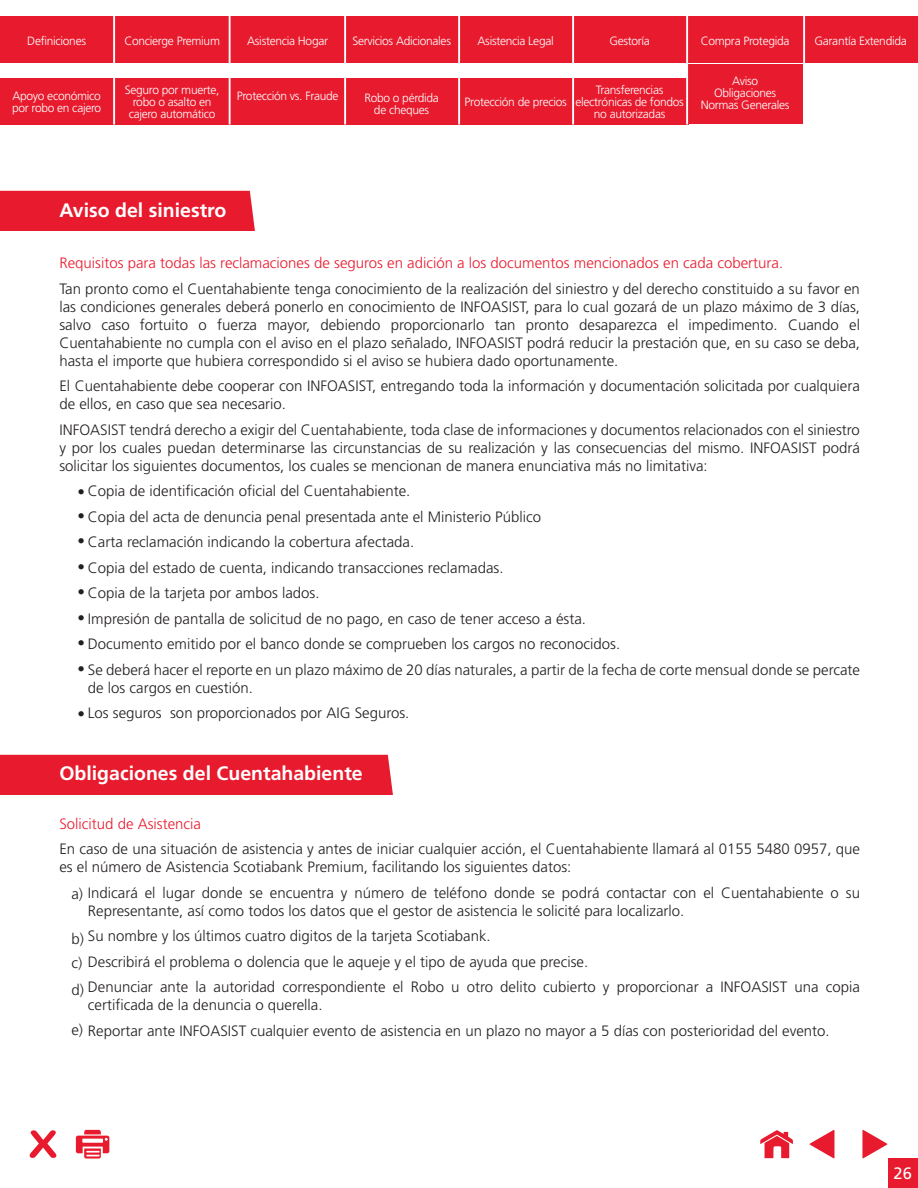
<style>
.page{position:relative;width:918px;height:1188px;background:#fff}
.page>*{position:absolute;margin:0;border:0;box-sizing:border-box;transform-origin:0 0}
.t1{font:700 19.5px "Frutiger";color:#fff}
.t2{font:16.5px "Frutiger";color:#fff}
.t3{font:300 15px/18px "Frutiger";color:#231f20}
.t4{font:300 15px "Frutiger";color:#e81b2e}
.t5{font:300 12px/12px "Frutiger";letter-spacing:-.025em;color:#fff;text-align:center}
</style>
<div class="page">
<div style="left:0;top:191px;width:255px;height:40px;background:#e81b2e"></div>
<div style="left:0;top:755px;width:393px;height:40px;background:#e81b2e"></div>
<div style="left:0;top:16px;width:115px;height:47px;background:#e81b2e"></div>
<div style="left:115px;top:16px;width:115px;height:47px;background:#e81b2e"></div>
<div style="left:230px;top:16px;width:114px;height:47px;background:#e81b2e"></div>
<div style="left:344px;top:16px;width:115px;height:47px;background:#e81b2e"></div>
<div style="left:459px;top:16px;width:115px;height:47px;background:#e81b2e"></div>
<div style="left:574px;top:16px;width:113px;height:47px;background:#e81b2e"></div>
<div style="left:688px;top:16px;width:115px;height:47px;background:#e81b2e"></div>
<div style="left:803px;top:16px;width:115px;height:47px;background:#e81b2e"></div>
<div style="left:0;top:78px;width:115px;height:46px;background:#e81b2e"></div>
<div style="left:115px;top:78px;width:115px;height:46px;background:#e81b2e"></div>
<div style="left:230px;top:78px;width:114px;height:46px;background:#e81b2e"></div>
<div style="left:344px;top:78px;width:115px;height:46px;background:#e81b2e"></div>
<div style="left:459px;top:78px;width:115px;height:46px;background:#e81b2e"></div>
<div style="left:574px;top:78px;width:114px;height:46px;background:#e81b2e"></div>
<div style="left:688px;top:64px;width:115px;height:60px;background:#e81b2e"></div>
<hr style="left:113px;top:0;width:2px;height:124px;background:#fff">
<hr style="left:229px;top:0;width:2px;height:124px;background:#fff">
<hr style="left:344px;top:0;width:2px;height:124px;background:#fff">
<hr style="left:458px;top:0;width:2px;height:124px;background:#fff">
<hr style="left:572px;top:0;width:2px;height:124px;background:#fff">
<hr style="left:686px;top:0;width:2px;height:124px;background:#fff">
<hr style="left:803px;top:0;width:2px;height:124px;background:#fff">
<svg style="left:862px;top:1130px;width:25px;height:28px"></svg>
<svg style="left:810px;top:1130px;width:24px;height:28px"></svg>
<svg style="left:30px;top:1130px;width:26px;height:28px"></svg>
<svg style="left:760px;top:1130px;width:33px;height:28px"></svg>
<svg style="left:76px;top:1130px;width:33px;height:29px"></svg>
<div style="left:888px;top:1158px;width:30px;height:30px;background:#e81b2e"></div>
<p class="t5" style="left:27px;top:35px;width:60px">Definiciones</p>
<p class="t5" style="left:124px;top:35px;width:97px">Concierge Premium</p>
<p class="t5" style="left:247px;top:35px;width:82px">Asistencia Hogar</p>
<p class="t5" style="left:352px;top:35px;width:100px">Servicios Adicionales</p>
<p class="t5" style="left:478px;top:35px;width:78px">Asistencia Legal</p>
<p class="t5" style="left:609px;top:35px;width:42px">Gestoría</p>
<p class="t5" style="left:701px;top:35px;width:90px">Compra Protegida</p>
<p class="t5" style="left:815px;top:35px;width:94px">Garantía Extendida</p>
<p class="t5" style="left:12px;top:90px;width:91px;text-align:left">Apoyo económico por robo en cajero</p>
<p class="t5" style="left:125px;top:84px;width:96px">Seguro por muerte, robo o asalto en cajero automático</p>
<p class="t5" style="left:237px;top:90px;width:103px">Protección vs. Fraude</p>
<p class="t5" style="left:364px;top:92px;width:76px">Robo o pérdida de cheques</p>
<p class="t5" style="left:575px;top:84px;width:110px">Transferencias electrónicas de fondos no autorizadas</p>
<p class="t5" style="left:465px;top:96px;width:104px">Protección de precios</p>
<p class="t5" style="left:701px;top:75px;width:90px">Aviso<br>Obligaciones<br>Normas Generales</p>
<h1 class="t1" style="left:59px;top:199px;width:169px">Aviso del siniestro</h1>
<p class="t4" style="left:59px;top:254px;width:725px">Requisitos para todas las reclamaciones de seguros en adición a los documentos mencionados en cada cobertura.</p>
<p class="t3" style="left:59px;top:279px;width:802px;text-align:justify">Tan pronto como el Cuentahabiente tenga conocimiento de la realización del siniestro y del derecho constituido a su favor en las condiciones generales deberá ponerlo en conocimiento de INFOASIST, para lo cual gozará de un plazo máximo de 3 días, salvo caso fortuito o fuerza mayor, debiendo proporcionarlo tan pronto desaparezca el impedimento. Cuando el Cuentahabiente no cumpla con el aviso en el plazo señalado, INFOASIST podrá reducir la prestación que, en su caso se deba, hasta el importe que hubiera correspondido si el aviso se hubiera dado oportunamente.</p>
<p class="t3" style="left:59px;top:377px;width:802px">El Cuentahabiente debe cooperar con INFOASIST, entregando toda la información y documentación solicitada por cualquiera de ellos, en caso que sea necesario.</p>
<p class="t3" style="left:59px;top:420px;width:802px;text-align:justify">INFOASIST tendrá derecho a exigir del Cuentahabiente, toda clase de informaciones y documentos relacionados con el siniestro y por los cuales puedan determinarse las circunstancias de su realización y las consecuencias del mismo. INFOASIST podrá solicitar los siguientes documentos, los cuales se mencionan de manera enunciativa más no limitativa:</p>
<p class="t3" style="left:77px;top:482px;width:335px">• Copia de identificación oficial del Cuentahabiente.</p>
<p class="t3" style="left:77px;top:507px;width:465px">• Copia del acta de denuncia penal presentada ante el Ministerio Público</p>
<p class="t3" style="left:77px;top:533px;width:338px">• Carta reclamación indicando la cobertura afectada.</p>
<p class="t3" style="left:77px;top:558px;width:428px">• Copia del estado de cuenta, indicando transacciones reclamadas.</p>
<p class="t3" style="left:77px;top:584px;width:244px">• Copia de la tarjeta por ambos lados.</p>
<p class="t3" style="left:77px;top:609px;width:510px">• Impresión de pantalla de solicitud de no pago, en caso de tener acceso a ésta.</p>
<p class="t3" style="left:77px;top:635px;width:544px">• Documento emitido por el banco donde se comprueben los cargos no reconocidos.</p>
<p class="t3" style="left:88px;top:660px;width:774px;text-indent:-10px">• Se deberá hacer el reporte en un plazo máximo de 20 días naturales, a partir de la fecha de corte mensual donde se percate de los cargos en cuestión.</p>
<p class="t3" style="left:77px;top:704px;width:334px">• Los seguros son proporcionados por AIG Seguros.</p>
<h1 class="t1" style="left:59px;top:762px;width:305px">Obligaciones del Cuentahabiente</h1>
<p class="t4" style="left:59px;top:815px;width:143px">Solicitud de Asistencia</p>
<p class="t3" style="left:59px;top:840px;width:802px">En caso de una situación de asistencia y antes de iniciar cualquier acción, el Cuentahabiente llamará al 0155 5480 0957, que es el número de Asistencia Scotiabank Premium, facilitando los siguientes datos:</p>
<p class="t3" style="left:88px;top:884px;width:774px;text-indent:-16px">a) Indicará el lugar donde se encuentra y número de teléfono donde se podrá contactar con el Cuentahabiente o su<br>Representante, así como todos los datos que el gestor de asistencia le solicité para localizarlo.</p>
<p class="t3" style="left:88px;top:927px;width:404px">Su nombre y los últimos cuatro digitos de la tarjeta Scotiabank.</p>
<p class="t3" style="left:71px;top:953px;width:518px">c) Describirá el problema o dolencia que le aqueje y el tipo de ayuda que precise.</p>
<p class="t3" style="left:88px;top:978px;width:774px">Denunciar ante la autoridad correspondiente el Robo u otro delito cubierto y proporcionar a INFOASIST una copia</p>
<p class="t3" style="left:71px;top:992px;width:760px;line-height:25.5px;text-indent:16px">certificada de la denuncia o querella.<br>e) Reportar ante INFOASIST cualquier evento de asistencia en un plazo no mayor a 5 días con posterioridad del evento.</p>
<p class="t3" style="left:71px;top:930px;width:14px">b)</p>
<p class="t3" style="left:71px;top:981px;width:14px">d)</p>
<p class="t2" style="left:894px;top:1164px;width:20px">26</p>
</div>
